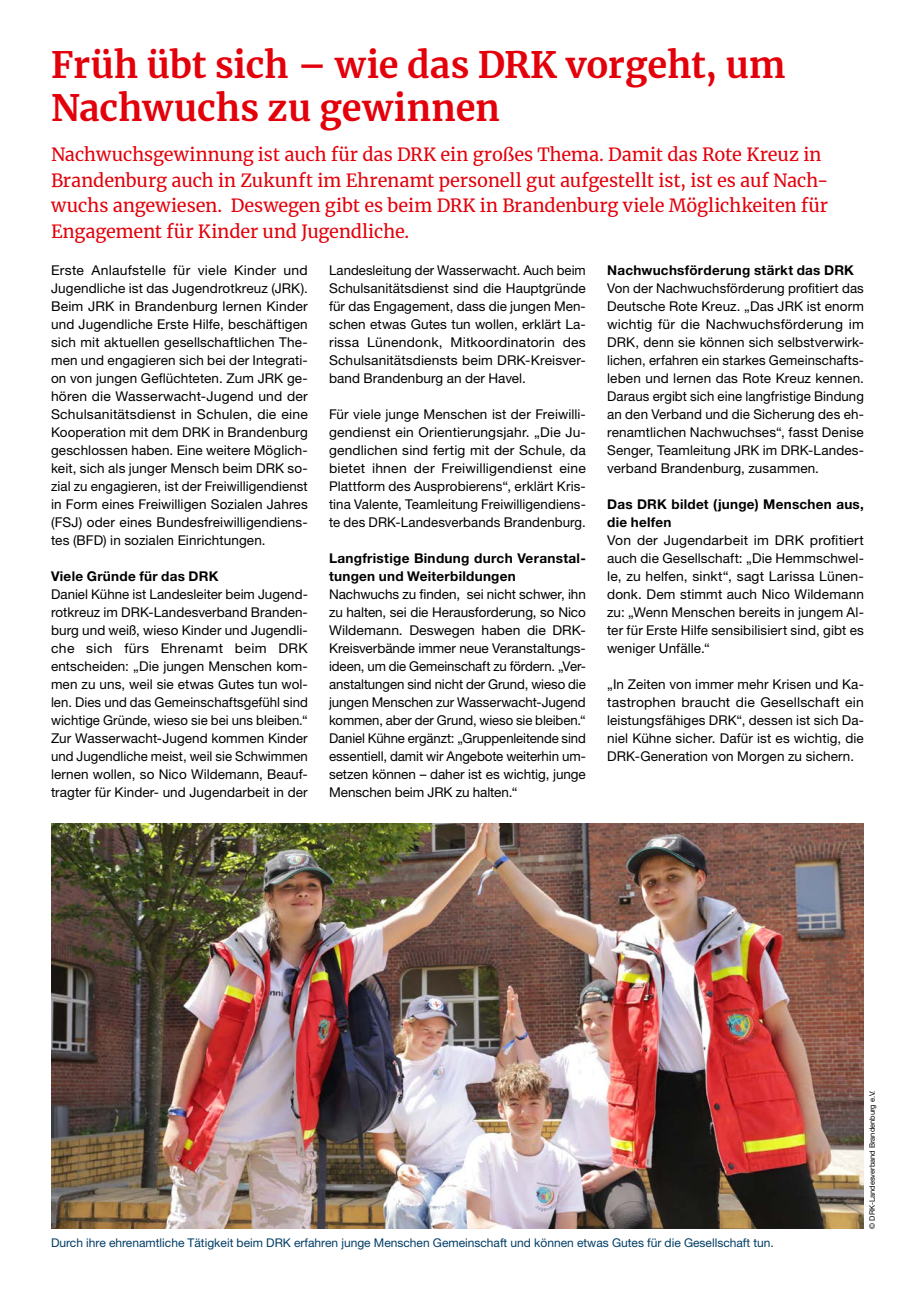
<style>
.page{position:relative;width:915px;height:1297px;background:#fff}
.page>*{position:absolute;margin:0;border:0;box-sizing:border-box;transform-origin:0 0}
.MGB_Headline_23{font:700 36px/43.2px "Merriweather";letter-spacing:.005em;color:#e3000b}
.MGB_Subline{font:18px/25.5px "Merriweather";letter-spacing:-.005em;color:#e3000b}
.MGB_Copy{font:13.5px/18px "Helvetica Neue LT Pro";letter-spacing:.005em;color:#000;text-align:justify}
.MGB_Copy_bold{font:700 13.5px/18px "Helvetica Neue LT Pro";letter-spacing:.02em;color:#000}
.MGB_BU{font:12px "Helvetica Neue LT Pro";color:#003c65}
.MGB_Fotocredits{font:7.5px "Helvetica Neue LT Pro";color:#000}
</style>
<div class="page">
<img style="left:51px;top:823px;width:812px;height:406px">
<p class="MGB_Headline_23" style="left:51px;top:42px;width:735px">Früh übt sich – wie das DRK vorgeht, um<br>Nachwuchs zu gewinnen</p>
<p class="MGB_Subline" style="left:51px;top:141px;width:778px">Nachwuchsgewinnung ist auch für das DRK ein großes Thema. Damit das Rote Kreuz in Brandenburg auch in Zukunft im Ehrenamt personell gut aufgestellt ist, ist es auf Nach&shy;wuchs angewiesen. Deswegen gibt es beim DRK in Brandenburg viele Möglichkeiten für Engagement für Kinder und Jugendliche.</p>
<p class="MGB_Copy" style="left:329px;top:260px;width:258px">Landesleitung der Wasserwacht. Auch beim Schulsanitätsdienst sind die Hauptgründe für das Engagement, dass die jungen Men&shy;schen etwas Gutes tun wollen, erklärt La&shy;rissa Lünendonk, Mitkoordinatorin des Schulsanitätsdiensts beim DRK-Kreisver&shy;band Brandenburg an der Havel.</p>
<p class="MGB_Copy" style="left:329px;top:404px;width:258px">Für viele junge Menschen ist der Freiwilli&shy;gendienst ein Orientierungsjahr. „Die Ju&shy;gendlichen sind fertig mit der Schule, da bietet ihnen der Freiwilligendienst eine Plattform des Ausprobierens“, erklärt Kris&shy;tina Valente, Teamleitung Freiwilligendiens&shy;te des DRK-Landesverbands Brandenburg.</p>
<p class="MGB_Copy_bold" style="left:329px;top:548px;width:258px">Langfristige Bindung durch Veranstal&shy;tungen und Weiterbildungen</p>
<p class="MGB_Copy" style="left:329px;top:584px;width:258px">Nachwuchs zu finden, sei nicht schwer, ihn zu halten, sei die Herausforderung, so Nico Wildemann. Deswegen haben die DRK-Kreisverbände immer neue Veranstaltungs&shy;ideen, um die Gemeinschaft zu fördern. „Ver&shy;anstaltungen sind nicht der Grund, wieso die jungen Menschen zur Wasserwacht-Jugend kommen, aber der Grund, wieso sie bleiben.“ Daniel Kühne ergänzt: „Gruppenleitende sind essentiell, damit wir Angebote weiterhin um&shy;setzen können – daher ist es wichtig, junge Menschen beim JRK zu halten.“</p>
<p class="MGB_Copy" style="left:51px;top:260px;width:258px">Erste Anlaufstelle für viele Kinder und Jugendliche ist das Jugendrotkreuz (JRK).<br>Beim JRK in Brandenburg lernen Kinder und Jugendliche Erste Hilfe, beschäftigen sich mit aktuellen gesellschaftlichen The&shy;men und engagieren sich bei der Integrati&shy;on von jungen Geflüchteten. Zum JRK ge&shy;hören die Wasserwacht-Jugend und der Schulsanitätsdienst in Schulen, die eine Kooperation mit dem DRK in Brandenburg geschlossen haben. Eine weitere Möglich&shy;keit, sich als junger Mensch beim DRK so&shy;zial zu engagieren, ist der Freiwilligendienst in Form eines Freiwilligen Sozialen Jahres (FSJ) oder eines Bundesfreiwilligendiens&shy;tes (BFD) in sozialen Einrichtungen.</p>
<p class="MGB_Copy_bold" style="left:51px;top:566px;width:169px">Viele Gründe für das DRK</p>
<p class="MGB_Copy" style="left:51px;top:584px;width:258px">Daniel Kühne ist Landesleiter beim Jugend&shy;rotkreuz im DRK-Landesverband Branden&shy;burg und weiß, wieso Kinder und Jugendli&shy;che sich fürs Ehrenamt beim DRK entscheiden: „Die jungen Menschen kom&shy;men zu uns, weil sie etwas Gutes tun wol&shy;len. Dies und das Gemeinschaftsgefühl sind wichtige Gründe, wieso sie bei uns bleiben.“ Zur Wasserwacht-Jugend kommen Kinder und Jugendliche meist, weil sie Schwimmen lernen wollen, so Nico Wildemann, Beauf&shy;tragter für Kinder- und Jugendarbeit in der</p>
<p class="MGB_Copy_bold" style="left:607px;top:260px;width:248px">Nachwuchsförderung stärkt das DRK</p>
<p class="MGB_Copy" style="left:607px;top:278px;width:258px">Von der Nachwuchsförderung profitiert das Deutsche Rote Kreuz. „Das JRK ist enorm wichtig für die Nachwuchsförderung im DRK, denn sie können sich selbstverwirk&shy;lichen, erfahren ein starkes Gemeinschafts&shy;leben und lernen das Rote Kreuz kennen.<br>Daraus ergibt sich eine langfristige Bindung an den Verband und die Sicherung des eh&shy;renamtlichen Nachwuchses“, fasst Denise Senger, Teamleitung JRK im DRK-Landes&shy;verband Brandenburg, zusammen.</p>
<p class="MGB_Copy_bold" style="left:607px;top:494px;width:258px">Das DRK bildet (junge) Menschen aus, die helfen</p>
<p class="MGB_Copy" style="left:607px;top:530px;width:258px">Von der Jugendarbeit im DRK profitiert auch die Gesellschaft: „Die Hemmschwel&shy;le, zu helfen, sinkt“, sagt Larissa Lünen&shy;donk. Dem stimmt auch Nico Wildemann zu: „Wenn Menschen bereits in jungem Al&shy;ter für Erste Hilfe sensibilisiert sind, gibt es weniger Unfälle.“</p>
<p class="MGB_Copy" style="left:607px;top:674px;width:258px">„In Zeiten von immer mehr Krisen und Ka&shy;tastrophen braucht die Gesellschaft ein leistungsfähiges DRK“, dessen ist sich Da&shy;niel Kühne sicher. Dafür ist es wichtig, die DRK-Generation von Morgen zu sichern.</p>
<p class="MGB_BU" style="left:51px;top:1235px;width:724px">Durch ihre ehrenamtliche Tätigkeit beim DRK erfahren junge Menschen Gemeinschaft und können etwas Gutes für die Gesellschaft tun.</p>
<p class="MGB_Fotocredits" style="left:867px;top:1229px;width:140px;rotate:-90deg">© DRK-Landesverband Brandenburg e.V.</p>
</div>
